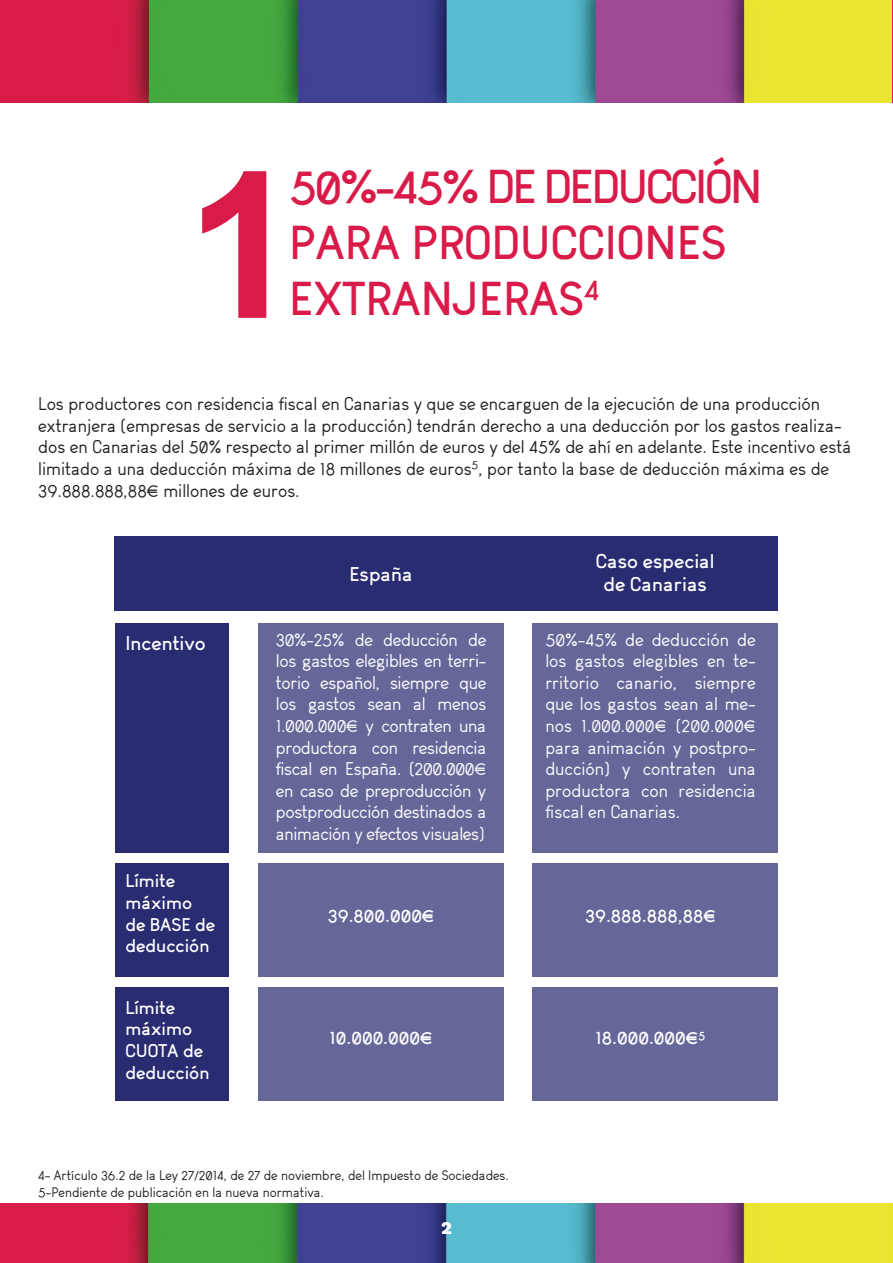
<style>
.page{position:relative;width:893px;height:1263px;background:#fff}
.page>*{position:absolute;margin:0;border:0;box-sizing:border-box;transform-origin:0 0}
.t1{font:700 204px "Arial";color:#d91b49}
.t2{font:700 46.5px/55.8px "Arvin";color:#d91b49}
.t3{font:700 28.5px "Arvin";color:#d91b49}
.t4{font:700 19.5px/23.4px "Arvin";color:#fff;text-align:center}
.t5{font:18px/21.6px "Arvin";letter-spacing:-.01em;color:#fff;text-align:justify}
.t6{font:18px/21.6px "Arvin";color:#241f1f}
.t7{font:700 18px/21.6px "Arvin";color:#fff}
.t8{font:800 18px "Work Sans";color:#fff}
.t9{font:13.5px/16.2px "Arvin";color:#241f1f}
</style>
<div class="page">
<img style="left:0;top:0;width:893px;height:103px">
<img style="left:0;top:1203px;width:893px;height:60px">
<div style="left:115px;top:536px;width:663px;height:74px;background:#292c71"></div>
<div style="left:115px;top:623px;width:114px;height:230px;background:#292c71"></div>
<div style="left:115px;top:863px;width:114px;height:113px;background:#292c71"></div>
<div style="left:258px;top:863px;width:246px;height:113px;background:#656799"></div>
<div style="left:532px;top:863px;width:246px;height:113px;background:#656799"></div>
<div style="left:258px;top:987px;width:246px;height:113px;background:#656799"></div>
<div style="left:532px;top:987px;width:246px;height:113px;background:#656799"></div>
<div style="left:258px;top:623px;width:246px;height:230px;background:#656799"></div>
<div style="left:532px;top:623px;width:246px;height:230px;background:#656799"></div>
<div style="left:115px;top:987px;width:114px;height:113px;background:#292c71"></div>
<h1 class="t1" style="left:186px;top:102px;width:115px">1</h1>
<h2 class="t2" style="left:289px;top:158px;width:475px">50%-45% DE DEDUCCIÓN<br>PARA PRODUCCIONES<br>EXTRANJERAS</h2>
<h3 class="t3" style="left:584px;top:272px;width:17px">4</h3>
<p class="t6" style="left:38px;top:393px;width:815px">Los productores con residencia fiscal en Canarias y que se encarguen de la ejecución de una producción extranjera (empresas de servicio a la producción) tendrán derecho a una deducción por los gastos realiza&shy;dos en Canarias del 50% respecto al primer millón de euros y del 45% de ahí en adelante. Este incentivo está limitado a una deducción máxima de 18 millones de euros<sup>5</sup>, por tanto la base de deducción máxima es de 39.888.888,88€ millones de euros.</p>
<p class="t4" style="left:125px;top:631px;width:82px">Incentivo</p>
<p class="t7" style="left:125px;top:870px;width:91px">Límite máximo de BASE de deducción</p>
<p class="t7" style="left:125px;top:996px;width:86px">Límite máximo<br>CUOTA de deducción</p>
<p class="t4" style="left:349px;top:562px;width:65px">España</p>
<p class="t5" style="left:276px;top:628px;width:212px">30%-25% de deducción de los gastos elegibles en terri&shy;torio español, siempre que los gastos sean al menos 1.000.000€ y contraten una productora con residencia fiscal en España. (200.000€ en caso de preproducción y postproducción destinados a animación y efectos visuales)</p>
<p class="t7" style="left:328px;top:905px;width:108px">39.800.000€</p>
<p class="t7" style="left:330px;top:1026px;width:104px">10.000.000€</p>
<p class="t9" style="left:38px;top:1167px;width:472px">4- Artículo 36.2 de la Ley 27/2014, de 27 de noviembre, del Impuesto de Sociedades.<br>5-Pendiente de publicación en la nueva normativa.</p>
<p class="t8" style="left:441px;top:1214px;width:12px">2</p>
<p class="t4" style="left:596px;top:549px;width:120px">Caso especial de Canarias</p>
<p class="t5" style="left:545px;top:628px;width:212px">50%-45% de deducción de los gastos elegibles en te&shy;rritorio canario, siempre que los gastos sean al me&shy;nos 1.000.000€ (200.000€ para animación y postpro&shy;ducción) y contraten una productora con residencia fiscal en Canarias.</p>
<p class="t7" style="left:585px;top:905px;width:133px">39.888.888,88€</p>
<p class="t7" style="left:596px;top:1026px;width:111px">18.000.000€<sup>5</sup></p>
</div>
